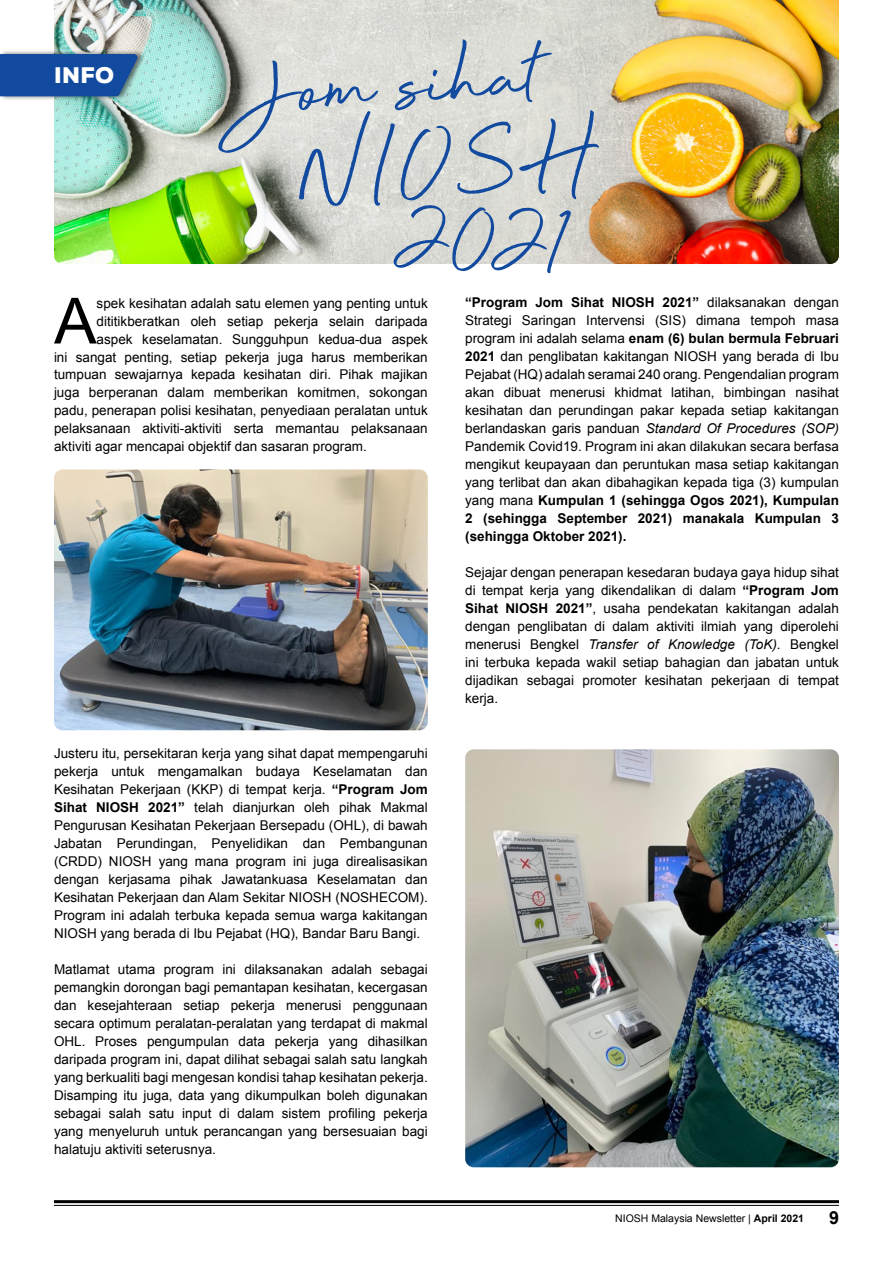
<style>
.page{position:relative;width:893px;height:1263px;background:#fff}
.page>*{position:absolute;margin:0;border:0;box-sizing:border-box;transform-origin:0 0}
.t1{font:103.5px/78.6px "Beyond Infinity";color:#114a9f}
.t2{font:101.25px "Beyond Infinity";color:#114a9f}
.t3{font:63.75px "Arial";color:#000}
.t4{font:900 22.5px "Nexa";color:#fff}
.t5{font:700 18px "Arial";color:#000}
.t6{font:13.5px/18px "Arial";color:#000;text-align:justify}
.t7{font:10.5px "Arial";color:#000}
.s1{font-weight:700}
.s2{font-style:italic}
</style>
<div class="page">
<img style="left:54px;top:0;width:785px;height:264px">
<div style="left:0;top:49px;width:146px;height:52px;background:#000;opacity:.5"></div>
<svg style="left:0;top:54px;width:138px;height:42px;background:#1951a0"></svg>
<img style="left:54px;top:469px;width:374px;height:261px">
<img style="left:465px;top:749px;width:374px;height:418px">
<hr style="left:54px;top:1200px;width:785px;height:3px;background:#000">
<hr style="left:54px;top:1205px;width:785px;height:1px;background:#000">
<h3 class="t4" style="left:54px;top:61px;width:61px">INFO</h3>
<h1 class="t1" style="left:291px;top:59px;width:305px;text-indent:-65px;rotate:-4deg">Jom sihat<br>NIOSH</h1>
<h2 class="t2" style="left:398px;top:183px;width:175px;rotate:1deg">2021</h2>
<h3 class="t3" style="left:54px;top:279px;width:44px">A</h3>
<p class="t6" style="left:97px;top:294px;width:333px">spek kesihatan adalah satu elemen yang penting untuk</p>
<p class="t6" style="left:97px;top:312px;width:333px">dititikberatkan oleh setiap pekerja selain daripada</p>
<p class="t6" style="left:97px;top:330px;width:333px">aspek keselamatan. Sungguhpun kedua-dua aspek</p>
<p class="t6" style="left:54px;top:348px;width:375px">ini sangat penting, setiap pekerja juga harus memberikan</p>
<p class="t6" style="left:54px;top:366px;width:375px">tumpuan sewajarnya kepada kesihatan diri. Pihak majikan</p>
<p class="t6" style="left:54px;top:384px;width:375px">juga berperanan dalam memberikan komitmen, sokongan</p>
<p class="t6" style="left:54px;top:402px;width:375px">padu, penerapan polisi kesihatan, penyediaan peralatan untuk</p>
<p class="t6" style="left:54px;top:420px;width:375px">pelaksanaan aktiviti-aktiviti serta memantau pelaksanaan</p>
<p class="t6" style="left:54px;top:438px;width:314px">aktiviti agar mencapai objektif dan sasaran program.</p>
<p class="t6" style="left:54px;top:744px;width:375px">Justeru itu, persekitaran kerja yang sihat dapat mempengaruhi pekerja untuk mengamalkan budaya Keselamatan dan Kesihatan Pekerjaan (KKP) di tempat kerja. <span class="s1">“Program Jom Sihat NIOSH 2021”</span> telah dianjurkan oleh pihak Makmal Pengurusan Kesihatan Pekerjaan Bersepadu (OHL), di bawah Jabatan Perundingan, Penyelidikan dan Pembangunan (CRDD) NIOSH yang mana program ini juga direalisasikan dengan kerjasama pihak Jawatankuasa Keselamatan dan Kesihatan Pekerjaan dan Alam Sekitar NIOSH (NOSHECOM).<br>Program ini adalah terbuka kepada semua warga kakitangan NIOSH yang berada di Ibu Pejabat (HQ), Bandar Baru Bangi.</p>
<p class="t6" style="left:54px;top:960px;width:375px">Matlamat utama program ini dilaksanakan adalah sebagai pemangkin dorongan bagi pemantapan kesihatan, kecergasan dan kesejahteraan setiap pekerja menerusi penggunaan secara optimum peralatan-peralatan yang terdapat di makmal OHL. Proses pengumpulan data pekerja yang dihasilkan daripada program ini, dapat dilihat sebagai salah satu langkah yang berkualiti bagi mengesan kondisi tahap kesihatan pekerja.<br>Disamping itu juga, data yang dikumpulkan boleh digunakan sebagai salah satu input di dalam sistem profiling pekerja yang menyeluruh untuk perancangan yang bersesuaian bagi halatuju aktiviti seterusnya.</p>
<p class="t6" style="left:465px;top:294px;width:375px"><span class="s1">“Program Jom Sihat NIOSH 2021”</span> dilaksanakan dengan Strategi Saringan Intervensi (SIS) dimana tempoh masa program ini adalah selama <span class="s1">enam (6) bulan bermula Februari 2021</span> dan penglibatan kakitangan NIOSH yang berada di Ibu Pejabat (HQ) adalah seramai 240 orang. Pengendalian program akan dibuat menerusi khidmat latihan, bimbingan nasihat kesihatan dan perundingan pakar kepada setiap kakitangan berlandaskan garis panduan <span class="s2">Standard Of Procedures (SOP)<br></span>Pandemik Covid19. Program ini akan dilakukan secara berfasa mengikut keupayaan dan peruntukan masa setiap kakitangan yang terlibat dan akan dibahagikan kepada tiga (3) kumpulan yang mana <span class="s1">Kumpulan 1 (sehingga Ogos 2021), Kumpulan 2 (sehingga September 2021) manakala Kumpulan 3 (sehingga Oktober 2021).</span></p>
<p class="t6" style="left:465px;top:564px;width:375px">Sejajar dengan penerapan kesedaran budaya gaya hidup sihat di tempat kerja yang dikendalikan di dalam <span class="s1">“Program Jom Sihat NIOSH 2021”</span>, usaha pendekatan kakitangan adalah dengan penglibatan di dalam aktiviti ilmiah yang diperolehi menerusi Bengkel <span class="s2">Transfer of Knowledge (ToK)</span>. Bengkel ini terbuka kepada wakil setiap bahagian dan jabatan untuk dijadikan sebagai promoter kesihatan pekerjaan di tempat kerja.</p>
<p class="t7" style="left:615px;top:1211px;width:190px">NIOSH Malaysia Newsletter | <span class="s1">April 2021</span></p>
<h3 class="t5" style="left:829px;top:1206px;width:12px">9</h3>
</div>
